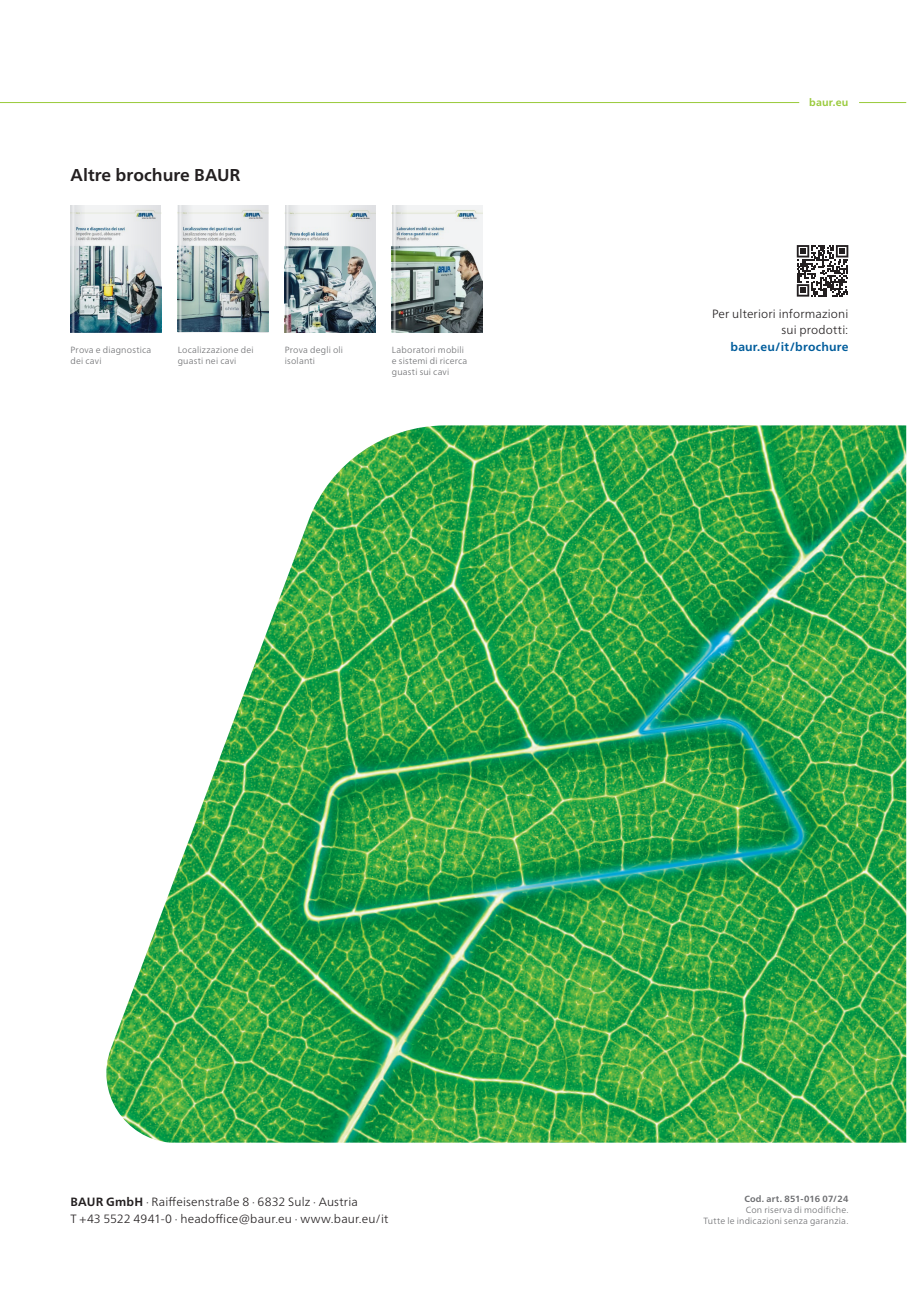
<style>
.page{position:relative;width:919px;height:1289px;background:#fff}
.page>*{position:absolute;margin:0;border:0;box-sizing:border-box;transform-origin:0 0}
.t1{font:700 17.25px "Frutiger Neue LTW1 G";letter-spacing:.005em;color:#231f20}
.t2{font:300 12px/16.5px "Frutiger Neue LTW1 G";letter-spacing:.01em;color:#231f20;text-align:right}
.t3{font:700 12px "Frutiger Neue LTW1 G";letter-spacing:.015em;color:#005d9c}
.t4{font:700 10.5px "Frutiger Neue LTW1 G";letter-spacing:.02em;color:#99ca3b}
.t5{font:300 9px/10.8px "Frutiger Neue LTW1 G";letter-spacing:.02em;color:#6c6d70}
.t6{font:700 9px "Frutiger Neue LTW1 G";letter-spacing:.025em;color:#6c6d70}
.s1{font-weight:700}
</style>
<div class="page">
<img style="left:106px;top:425px;width:800px;height:717px">
<hr style="left:0;top:102px;width:799px;height:1px;background:#99ca3b">
<hr style="left:859px;top:102px;width:47px;height:1px;background:#99ca3b">
<svg style="left:796px;top:245px;width:52px;height:51px"></svg>
<img style="left:85px;top:205px;width:32px;height:127px">
<img style="left:192px;top:205px;width:32px;height:127px">
<img style="left:299px;top:205px;width:32px;height:127px">
<img style="left:407px;top:205px;width:75px;height:128px">
<svg style="left:75px;top:205px;width:10px;height:128px"></svg>
<svg style="left:182px;top:205px;width:10px;height:128px"></svg>
<svg style="left:289px;top:205px;width:10px;height:128px"></svg>
<svg style="left:396px;top:205px;width:11px;height:128px"></svg>
<img style="left:117px;top:205px;width:44px;height:128px">
<img style="left:224px;top:205px;width:44px;height:128px">
<img style="left:331px;top:205px;width:44px;height:128px">
<svg style="left:71px;top:205px;width:4px;height:128px"></svg>
<svg style="left:178px;top:205px;width:4px;height:128px"></svg>
<svg style="left:285px;top:205px;width:4px;height:128px"></svg>
<svg style="left:392px;top:205px;width:4px;height:128px"></svg>
<p class="t1" style="left:71px;top:163px;width:171px">Altre brochure BAUR</p>
<p class="t5" style="left:71px;top:344px;width:82px">Prova e diagnostica dei cavi</p>
<p class="t5" style="left:178px;top:344px;width:77px">Localizzazione dei guasti nei cavi</p>
<p class="t5" style="left:392px;top:344px;width:77px">Laboratori mobili e sistemi di ricerca guasti sui cavi</p>
<p class="t5" style="left:285px;top:344px;width:60px">Prova degli oli isolanti</p>
<p class="t4" style="left:809px;top:94px;width:41px">baur.eu</p>
<p class="t2" style="left:712px;top:304px;width:138px">Per ulteriori informazioni sui prodotti:</p>
<p class="t3" style="left:730px;top:338px;width:119px">baur.eu/it/brochure</p>
<p class="t2" style="left:71px;top:1192px;width:289px"><span class="s1">BAUR GmbH</span> · Raiffeisenstraße 8 · 6832 Sulz · Austria</p>
<p class="t2" style="left:71px;top:1209px;width:319px">T +43 5522 4941-0 · headoffice@baur.eu · www.baur.eu/it</p>
<p class="t6" style="left:744px;top:1192px;width:106px">Cod. art. 851-016 07/24</p>
<p class="t5" style="left:745px;top:1203px;width:104px">Con riserva di modifiche.</p>
<p class="t5" style="left:703px;top:1214px;width:146px">Tutte le indicazioni senza garanzia.</p>
</div>
